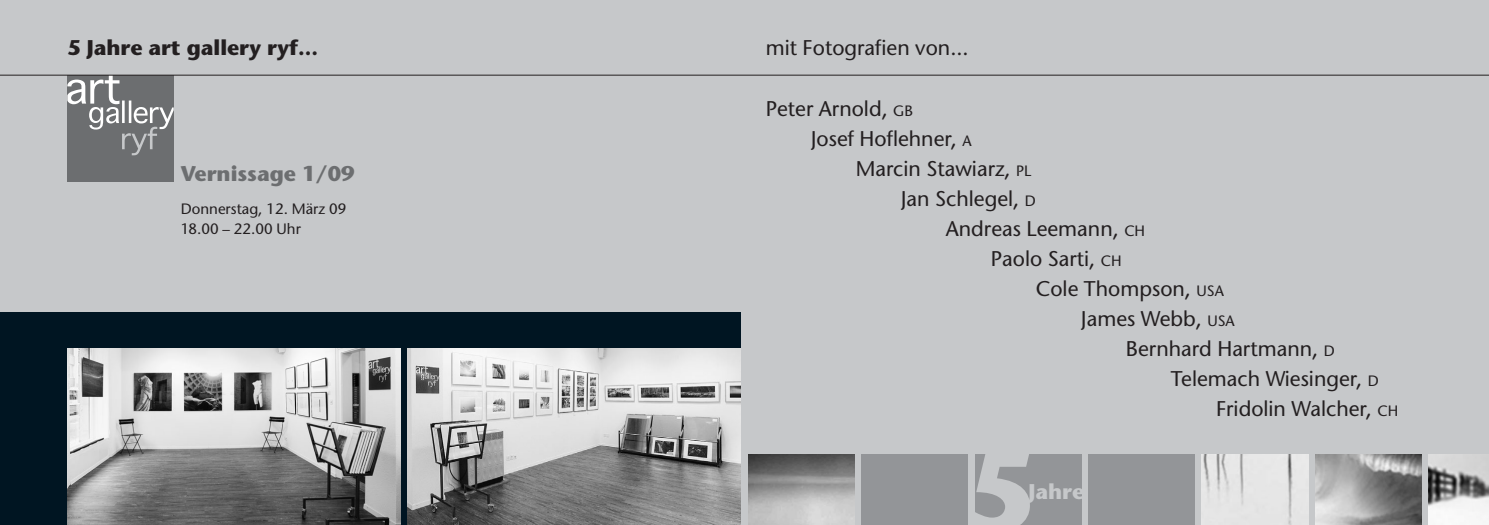
<style>
.page{position:relative;width:1489px;height:525px;background:#fff}
.page>*{position:absolute;margin:0;border:0;box-sizing:border-box;transform-origin:0 0}
.t1{font:700 112.5px "Stone Sans";color:#c6c8ca}
.t2{font:21.25px "Stone Sans";color:#231f20}
.t3{font:700 21.25px "Stone Sans";color:#231f20}
.t4{font:700 21.25px "Stone Sans";color:#6c6e70}
.t5{font:700 21.25px "Stone Sans";color:#c6c8ca}
.t6{font:15px/20px "Stone Sans";color:#231f20}
.s1{font-size:15px}
</style>
<div class="page">
<div style="left:0;top:1px;width:1488px;height:523px;background:#c6c8ca"></div>
<div style="left:0;top:312px;width:741px;height:212px;background:#001522"></div>
<img style="left:1201px;top:454px;width:106px;height:70px">
<img style="left:1315px;top:454px;width:106px;height:70px">
<img style="left:1428px;top:454px;width:60px;height:70px">
<div style="left:67px;top:75px;width:107px;height:106px;background:#6c6e70"></div>
<svg style="left:67px;top:76px;width:107px;height:79px"></svg>
<img style="left:407px;top:348px;width:334px;height:176px">
<img style="left:67px;top:348px;width:333px;height:176px">
<img style="left:748px;top:454px;width:106px;height:70px">
<hr style="left:0;top:75px;width:1488px;height:1px;background:#231f20">
<div style="left:861px;top:454px;width:106px;height:70px;background:#939598"></div>
<div style="left:974px;top:454px;width:107px;height:70px;background:#939598"></div>
<div style="left:1088px;top:454px;width:106px;height:70px;background:#939598"></div>
<p class="t3" style="left:67px;top:40px;width:252px">5 Jahre art gallery ryf...</p>
<p class="t2" style="left:765px;top:40px;width:204px">mit Fotografien von...</p>
<p class="t4" style="left:181px;top:165px;width:175px">Vernissage 1/09</p>
<p class="t6" style="left:181px;top:200px;width:167px">Donnerstag, 12. März 09<br>18.00 – 22.00 Uhr</p>
<p class="t2" style="left:765px;top:100px;width:149px">Peter Arnold, <span class="s1">GB</span></p>
<p class="t2" style="left:810px;top:130px;width:162px">Josef Hoflehner, <span class="s1">A</span></p>
<p class="t2" style="left:855px;top:160px;width:177px">Marcin Stawiarz, <span class="s1">PL</span></p>
<p class="t2" style="left:900px;top:190px;width:136px">Jan Schlegel, <span class="s1">D</span></p>
<p class="t2" style="left:945px;top:220px;width:201px">Andreas Leemann, <span class="s1">CH</span></p>
<p class="t2" style="left:990px;top:250px;width:132px">Paolo Sarti, <span class="s1">CH</span></p>
<p class="t2" style="left:1035px;top:280px;width:189px">Cole Thompson, <span class="s1">USA</span></p>
<p class="t2" style="left:1080px;top:310px;width:155px">James Webb, <span class="s1">USA</span></p>
<p class="t2" style="left:1125px;top:340px;width:210px">Bernhard Hartmann, <span class="s1">D</span></p>
<p class="t2" style="left:1170px;top:370px;width:209px">Telemach Wiesinger, <span class="s1">D</span></p>
<p class="t2" style="left:1215px;top:400px;width:184px">Fridolin Walcher, <span class="s1">CH</span></p>
<h1 class="t1" style="left:964px;top:448px;width:72px">5</h1>
<p class="t5" style="left:1028px;top:483px;width:57px">Jahre</p>
</div>
